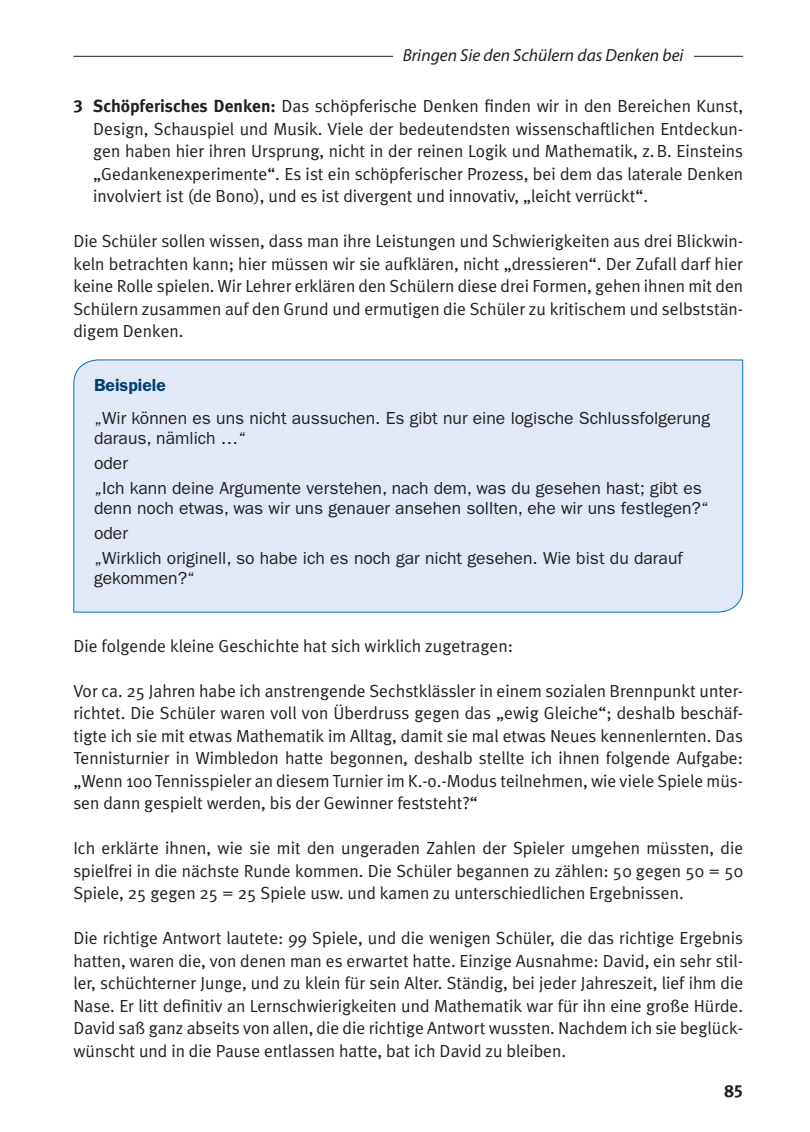
<style>
.page{position:relative;width:810px;height:1132px;background:#fff}
.page>*{position:absolute;margin:0;border:0;box-sizing:border-box;transform-origin:0 0}
.t1{font:17.5px/22.4px "Meta Plus CV";color:#231f20;text-align:justify}
.t2{font:17.5px/25px "ITC Franklin Gothic Std";color:#231f20}
.t3{font:italic 17.5px "Myriad Pro";color:#231f20}
.t4{font:17.5px "Meta Plus CV Bold Caps";color:#231f20}
.s1{font-family:"Meta Plus CV Bold Caps"}
.s2{font-family:"Meta Plus CV Bold"}
.s3{font-weight:600;color:#004071}
</style>
<div class="page">
<hr style="left:73px;top:56px;width:670px;height:1px;background:#231f20">
<div style="left:393px;top:47px;width:300px;height:19px;background:#fff"></div>
<div style="left:73px;top:359px;width:670px;height:254px;background:#e1e9f6"></div>
<p class="t3" style="left:403px;top:45px;width:282px">Bringen Sie den Schülern das Denken bei</p>
<p class="t1" style="left:93px;top:94px;width:651px;text-indent:-20px"><span class="s1">3</span> <span class="s2">Schöpferisches Denken:</span> Das schöpferische Denken finden wir in den Bereichen Kunst, Design, Schauspiel und Musik. Viele der bedeutendsten wissenschaftlichen Entdeckun&shy;gen haben hier ihren Ursprung, nicht in der reinen Logik und Mathematik, z.B. Einsteins „Gedankenexperimente“. Es ist ein schöpferischer Prozess, bei dem das laterale Denken involviert ist (de Bono), und es ist divergent und innovativ, „leicht verrückt“.</p>
<p class="t1" style="left:73px;top:229px;width:671px">Die Schüler sollen wissen, dass man ihre Leistungen und Schwierigkeiten aus drei Blickwin&shy;keln betrachten kann; hier müssen wir sie aufklären, nicht „dressieren“. Der Zufall darf hier keine Rolle spielen. Wir Lehrer erklären den Schülern diese drei Formen, gehen ihnen mit den Schülern zusammen auf den Grund und ermutigen die Schüler zu kritischem und selbststän&shy;digem Denken.</p>
<p class="t2" style="left:94px;top:370px;width:617px;line-height:32px"><span class="s3">Beispiele<br></span>„Wir können es uns nicht aussuchen. Es gibt nur eine logische Schlussfolgerung</p>
<p class="t2" style="left:94px;top:425px;width:609px">daraus, nämlich …“<br>oder<br>„Ich kann deine Argumente verstehen, nach dem, was du gesehen hast; gibt es</p>
<p class="t2" style="left:94px;top:496px;width:616px">denn noch etwas, was wir uns genauer ansehen sollten, ehe wir uns festlegen?“ oder<br>„Wirklich originell, so habe ich es noch gar nicht gesehen. Wie bist du darauf</p>
<p class="t2" style="left:94px;top:566px;width:103px">gekommen?“</p>
<p class="t1" style="left:73px;top:634px;width:441px">Die folgende kleine Geschichte hat sich wirklich zugetragen:</p>
<p class="t1" style="left:73px;top:679px;width:671px">Vor ca. 25 Jahren habe ich anstrengende Sechstklässler in einem sozialen Brennpunkt unter&shy;richtet. Die Schüler waren voll von Überdruss gegen das „ewig Gleiche“; deshalb beschäf&shy;tigte ich sie mit etwas Mathematik im Alltag, damit sie mal etwas Neues kennenlernten. Das Tennisturnier in Wimbledon hatte begonnen, deshalb stellte ich ihnen folgende Aufgabe: „Wenn 100 Tennisspieler an diesem Turnier im K.-o.-Modus teilnehmen, wie viele Spiele müs&shy;sen dann gespielt werden, bis der Gewinner feststeht?“</p>
<p class="t1" style="left:73px;top:837px;width:671px">Ich erklärte ihnen, wie sie mit den ungeraden Zahlen der Spieler umgehen müssten, die spielfrei in die nächste Runde kommen. Die Schüler begannen zu zählen: 50 gegen 50 = 50<br>Spiele, 25 gegen 25 = 25 Spiele usw. und kamen zu unterschiedlichen Ergebnissen.</p>
<p class="t1" style="left:73px;top:927px;width:671px">Die richtige Antwort lautete: 99 Spiele, und die wenigen Schüler, die das richtige Ergebnis hatten, waren die, von denen man es erwartet hatte. Einzige Ausnahme: David, ein sehr stil&shy;ler, schüchterner Junge, und zu klein für sein Alter. Ständig, bei jeder Jahreszeit, lief ihm die Nase. Er litt definitiv an Lernschwierigkeiten und Mathematik war für ihn eine große Hürde.<br>David saß ganz abseits von allen, die die richtige Antwort wussten. Nachdem ich sie beglück&shy;wünscht und in die Pause entlassen hatte, bat ich David zu bleiben.</p>
<p class="t4" style="left:724px;top:1081px;width:20px">85</p>
</div>
